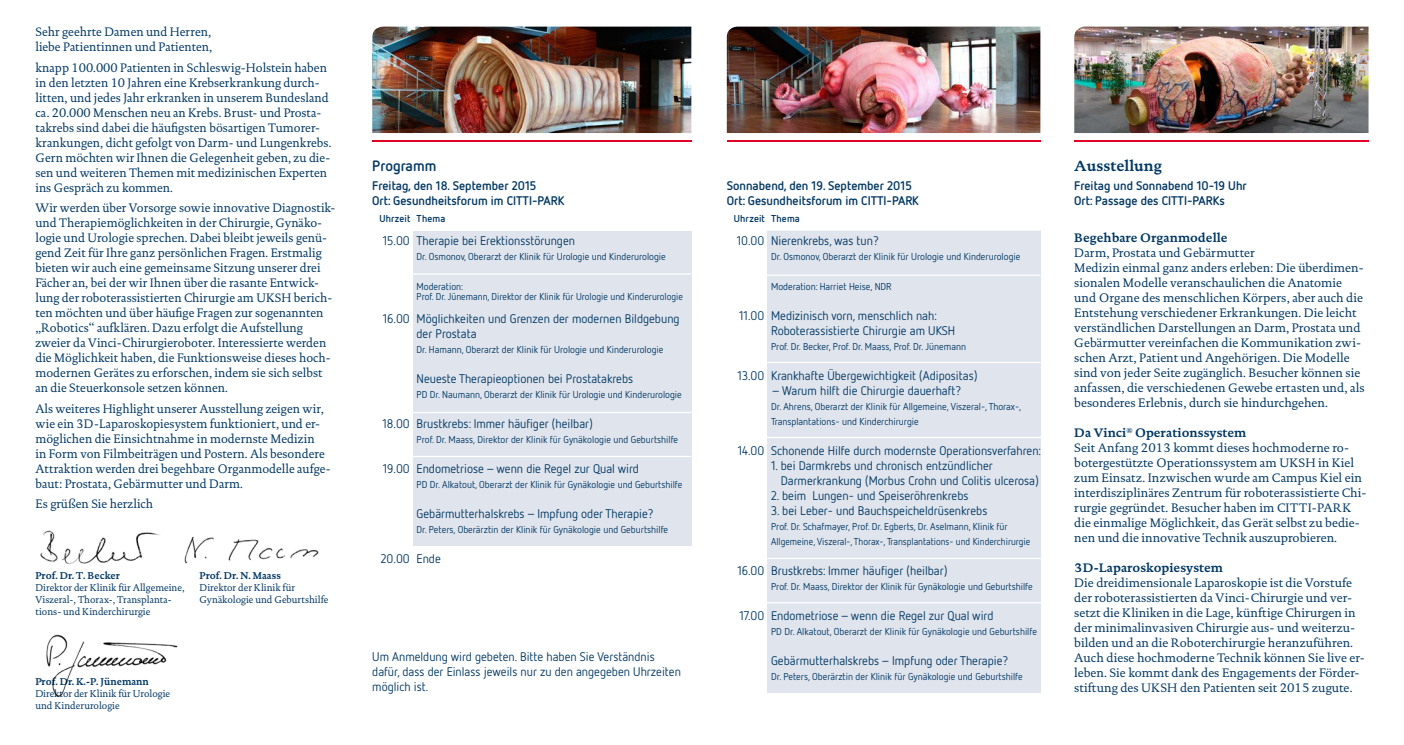
<style>
.page{position:relative;width:1404px;height:745px;background:#fff}
.page>*{position:absolute;margin:0;border:0;box-sizing:border-box;transform-origin:0 0}
.t1{font:700 15px "DTL Documenta TOT";color:#003762}
.t2{font:700 15px "Netto OT";color:#003762}
.t3{font:12.5px/15px "DTL Documenta TOT";color:#003762}
.t4{font:12.5px/15px "Netto OT";color:#003762}
.t5{font:700 12.5px/15px "Netto OT";color:#003762}
.t6{font:700 12.5px "DTL Documenta TOT";color:#003762}
.t7{font:10px/15px "Netto OT";color:#003762}
.t8{font:10px/12px "DTL Documenta TOT";color:#003762}
.t9{font:700 10px "DTL Documenta TOT";color:#003762}
.t10{font:700 10px "Netto OT";letter-spacing:.015em;color:#003762}
.s1{font-weight:700}
</style>
<div class="page">
<div style="left:767px;top:230px;width:273px;height:462px;background:#e0e4ed"></div>
<div style="left:413px;top:230px;width:278px;height:315px;background:#e0e4ed"></div>
<img style="left:372px;top:27px;width:319px;height:106px">
<img style="left:726px;top:27px;width:314px;height:106px">
<img style="left:1074px;top:27px;width:294px;height:106px">
<hr style="left:726px;top:140px;width:314px;height:2px;background:#e20026">
<hr style="left:372px;top:140px;width:319px;height:2px;background:#e20026">
<hr style="left:1074px;top:140px;width:294px;height:2px;background:#e20026">
<img style="left:40px;top:530px;width:120px;height:34px">
<img style="left:184px;top:536px;width:135px;height:28px">
<img style="left:46px;top:634px;width:132px;height:63px">
<hr style="left:372px;top:273px;width:319px;height:1px;background:#fff">
<hr style="left:372px;top:411px;width:319px;height:2px;background:#fff">
<hr style="left:372px;top:455px;width:319px;height:2px;background:#fff">
<hr style="left:721px;top:274px;width:319px;height:1px;background:#fff">
<hr style="left:721px;top:361px;width:319px;height:2px;background:#fff">
<hr style="left:726px;top:436px;width:319px;height:2px;background:#fff">
<hr style="left:726px;top:557px;width:319px;height:1px;background:#fff">
<hr style="left:726px;top:601px;width:319px;height:2px;background:#fff">
<p class="t3" style="left:35px;top:24px;width:178px">Sehr geehrte Damen und Herren, liebe Patientinnen und Patienten,</p>
<p class="t3" style="left:35px;top:60px;width:298px">knapp 100.000 Patienten in Schleswig-Holstein haben in den letzten 10 Jahren eine Krebserkrankung durch&shy;litten, und jedes Jahr erkranken in unserem Bundesland ca. 20.000 Menschen neu an Krebs. Brust- und Prosta&shy;takrebs sind dabei die häufigsten bösartigen Tumorer&shy;krankungen, dicht gefolgt von Darm- und Lungenkrebs.<br>Gern möchten wir Ihnen die Gelegenheit geben, zu die&shy;sen und weiteren Themen mit medizinischen Experten ins Gespräch zu kommen.</p>
<p class="t3" style="left:35px;top:200px;width:301px">Wir werden über Vorsorge sowie innovative Diagnostik&shy;und Therapiemöglichkeiten in der Chirurgie, Gynäko&shy;logie und Urologie sprechen. Dabei bleibt jeweils genü&shy;gend Zeit für Ihre ganz persönlichen Fragen. Erstmalig bieten wir auch eine gemeinsame Sitzung unserer drei Fächer an, bei der wir Ihnen über die rasante Entwick&shy;lung der roboterassistierten Chirurgie am UKSH berich&shy;ten möchten und über häufige Fragen zur sogenannten „Robotics“ aufklären. Dazu erfolgt die Aufstellung zweier da Vinci-Chirurgieroboter. Interessierte werden die Möglichkeit haben, die Funktionsweise dieses hoch&shy;modernen Gerätes zu erforschen, indem sie sich selbst an die Steuerkonsole setzen können.</p>
<p class="t3" style="left:35px;top:400px;width:297px">Als weiteres Highlight unserer Ausstellung zeigen wir, wie ein 3D-Laparoskopiesystem funktioniert, und er&shy;möglichen die Einsichtnahme in modernste Medizin<br>in Form von Filmbeiträgen und Postern. Als besondere Attraktion werden drei begehbare Organmodelle aufge&shy;baut: Prostata, Gebärmutter und Darm.</p>
<p class="t3" style="left:35px;top:496px;width:119px">Es grüßen Sie herzlich</p>
<p class="t9" style="left:35px;top:569px;width:86px">Prof. Dr. T. Becker</p>
<p class="t8" style="left:35px;top:581px;width:151px">Direktor der Klinik für Allgemeine,<br>Viszeral-, Thorax-, Transplanta&shy;tions- und Kinderchirurgie</p>
<p class="t9" style="left:199px;top:569px;width:83px">Prof. Dr. N. Maass</p>
<p class="t8" style="left:199px;top:581px;width:130px">Direktor der Klinik für<br>Gynäkologie und Geburtshilfe</p>
<p class="t9" style="left:35px;top:675px;width:115px">Prof. Dr. K.-P. Jünemann</p>
<p class="t8" style="left:35px;top:687px;width:136px">Direktor der Klinik für Urologie und Kinderurologie</p>
<p class="t2" style="left:372px;top:156px;width:65px">Programm</p>
<p class="t5" style="left:372px;top:177px;width:193px">Freitag, den 18. September 2015<br>Ort: Gesundheitsforum im CITTI-PARK</p>
<p class="t10" style="left:379px;top:212px;width:67px">Uhrzeit Thema</p>
<p class="t4" style="left:383px;top:232px;width:194px">15.00 Therapie bei Erektionsstörungen</p>
<p class="t7" style="left:416px;top:248px;width:251px">Dr. Osmonov, Oberarzt der Klinik für Urologie und Kinderurologie</p>
<p class="t7" style="left:416px;top:281px;width:268px;line-height:10px">Moderation:<br>Prof. Dr. Jünemann, Direktor der Klinik für Urologie und Kinderurologie</p>
<p class="t4" style="left:416px;top:311px;width:264px;text-indent:-34px">16.00 Möglichkeiten und Grenzen der modernen Bildgebung der Prostata</p>
<p class="t7" style="left:416px;top:342px;width:248px">Dr. Hamann, Oberarzt der Klinik für Urologie und Kinderurologie</p>
<p class="t4" style="left:416px;top:371px;width:218px">Neueste Therapieoptionen bei Prostatakrebs</p>
<p class="t7" style="left:416px;top:387px;width:267px">PD Dr. Naumann, Oberarzt der Klinik für Urologie und Kinderurologie</p>
<p class="t4" style="left:382px;top:416px;width:212px">18.00 Brustkrebs: Immer häufiger (heilbar)</p>
<p class="t7" style="left:416px;top:432px;width:263px">Prof. Dr. Maass, Direktor der Klinik für Gynäkologie und Geburtshilfe</p>
<p class="t4" style="left:383px;top:461px;width:257px">19.00 Endometriose – wenn die Regel zur Qual wird</p>
<p class="t7" style="left:416px;top:477px;width:267px">PD Dr. Alkatout, Oberarzt der Klinik für Gynäkologie und Geburtshilfe</p>
<p class="t4" style="left:416px;top:506px;width:238px">Gebärmutterhalskrebs – Impfung oder Therapie?</p>
<p class="t7" style="left:416px;top:522px;width:253px">Dr. Peters, Oberärztin der Klinik für Gynäkologie und Geburtshilfe</p>
<p class="t4" style="left:381px;top:551px;width:61px">20.00 Ende</p>
<p class="t4" style="left:372px;top:648px;width:310px">Um Anmeldung wird gebeten. Bitte haben Sie Verständnis dafür, dass der Einlass jeweils nur zu den angegeben Uhrzeiten möglich ist.</p>
<p class="t5" style="left:726px;top:177px;width:193px">Sonnabend, den 19. September 2015<br>Ort: Gesundheitsforum im CITTI-PARK</p>
<p class="t10" style="left:733px;top:212px;width:67px">Uhrzeit Thema</p>
<p class="t4" style="left:736px;top:232px;width:143px">10.00 Nierenkrebs, was tun?</p>
<p class="t7" style="left:771px;top:248px;width:251px">Dr. Osmonov, Oberarzt der Klinik für Urologie und Kinderurologie</p>
<p class="t7" style="left:771px;top:278px;width:122px">Moderation: Harriet Heise, NDR</p>
<p class="t4" style="left:771px;top:307px;width:185px;text-indent:-32px">11.00 Medizinisch vorn, menschlich nah:<br>Roboterassistierte Chirurgie am UKSH</p>
<p class="t7" style="left:771px;top:338px;width:196px">Prof. Dr. Becker, Prof. Dr. Maass, Prof. Dr. Jünemann</p>
<p class="t4" style="left:737px;top:367px;width:241px">13.00 Krankhafte Übergewichtigkeit (Adipositas)</p>
<p class="t4" style="left:771px;top:382px;width:192px">– Warum hilft die Chirurgie dauerhaft?</p>
<p class="t7" style="left:771px;top:398px;width:251px">Dr. Ahrens, Oberarzt der Klinik für Allgemeine, Viszeral-, Thorax-,<br>Transplantations- und Kinderchirurgie</p>
<p class="t4" style="left:737px;top:442px;width:305px">14.00 Schonende Hilfe durch modernste Operationsverfahren:</p>
<p class="t4" style="left:780px;top:457px;width:260px;text-indent:-10px">1. bei Darmkrebs und chronisch entzündlicher<br>Darmerkrankung (Morbus Crohn und Colitis ulcerosa)</p>
<p class="t4" style="left:771px;top:487px;width:199px">2. beim Lungen- und Speiseröhrenkrebs</p>
<p class="t4" style="left:771px;top:502px;width:218px">3. bei Leber- und Bauchspeicheldrüsenkrebs</p>
<p class="t7" style="left:771px;top:518px;width:261px">Prof. Dr. Schafmayer, Prof. Dr. Egberts, Dr. Aselmann, Klinik für<br>Allgemeine, Viszeral-, Thorax-, Transplantations- und Kinderchirurgie</p>
<p class="t4" style="left:737px;top:562px;width:211px">16.00 Brustkrebs: Immer häufiger (heilbar)</p>
<p class="t7" style="left:771px;top:578px;width:263px">Prof. Dr. Maass, Direktor der Klinik für Gynäkologie und Geburtshilfe</p>
<p class="t4" style="left:739px;top:607px;width:255px">17.00 Endometriose – wenn die Regel zur Qual wird</p>
<p class="t7" style="left:771px;top:623px;width:267px">PD Dr. Alkatout, Oberarzt der Klinik für Gynäkologie und Geburtshilfe</p>
<p class="t4" style="left:771px;top:652px;width:238px">Gebärmutterhalskrebs – Impfung oder Therapie?</p>
<p class="t7" style="left:771px;top:668px;width:253px">Dr. Peters, Oberärztin der Klinik für Gynäkologie und Geburtshilfe</p>
<p class="t1" style="left:1074px;top:156px;width:89px">Ausstellung</p>
<p class="t5" style="left:1074px;top:177px;width:174px">Freitag und Sonnabend 10-19 Uhr<br>Ort: Passage des CITTI-PARKs</p>
<p class="t6" style="left:1074px;top:230px;width:155px">Begehbare Organmodelle</p>
<p class="t3" style="left:1074px;top:245px;width:292px">Darm, Prostata und Gebärmutter<br>Medizin einmal ganz anders erleben: Die überdimen&shy;sionalen Modelle veranschaulichen die Anatomie und Organe des menschlichen Körpers, aber auch die Entstehung verschiedener Erkrankungen. Die leicht verständlichen Darstellungen an Darm, Prostata und Gebärmutter vereinfachen die Kommunikation zwi&shy;schen Arzt, Patient und Angehörigen. Die Modelle sind von jeder Seite zugänglich. Besucher können sie anfassen, die verschiedenen Gewebe ertasten und, als besonderes Erlebnis, durch sie hindurchgehen.</p>
<p class="t3" style="left:1074px;top:425px;width:294px"><span class="s1">Da Vinci</span><sup>®</sup> <span class="s1">Operationssystem<br></span>Seit Anfang 2013 kommt dieses hochmoderne ro&shy;botergestützte Operationssystem am UKSH in Kiel zum Einsatz. Inzwischen wurde am Campus Kiel ein interdisziplinäres Zentrum für roboterassistierte Chi&shy;rurgie gegründet. Besucher haben im CITTI-PARK die einmalige Möglichkeit, das Gerät selbst zu bedie&shy;nen und die innovative Technik auszuprobieren.</p>
<p class="t6" style="left:1074px;top:560px;width:150px">3D-Laparoskopiesystem</p>
<p class="t3" style="left:1074px;top:575px;width:292px">Die dreidimensionale Laparoskopie ist die Vorstufe der roboterassistierten da Vinci-Chirurgie und ver&shy;setzt die Kliniken in die Lage, künftige Chirurgen in der minimalinvasiven Chirurgie aus- und weiterzu&shy;bilden und an die Roboterchirurgie heranzuführen.<br>Auch diese hochmoderne Technik können Sie live er&shy;leben. Sie kommt dank des Engagements der Förder&shy;stiftung des UKSH den Patienten seit 2015 zugute.</p>
</div>
